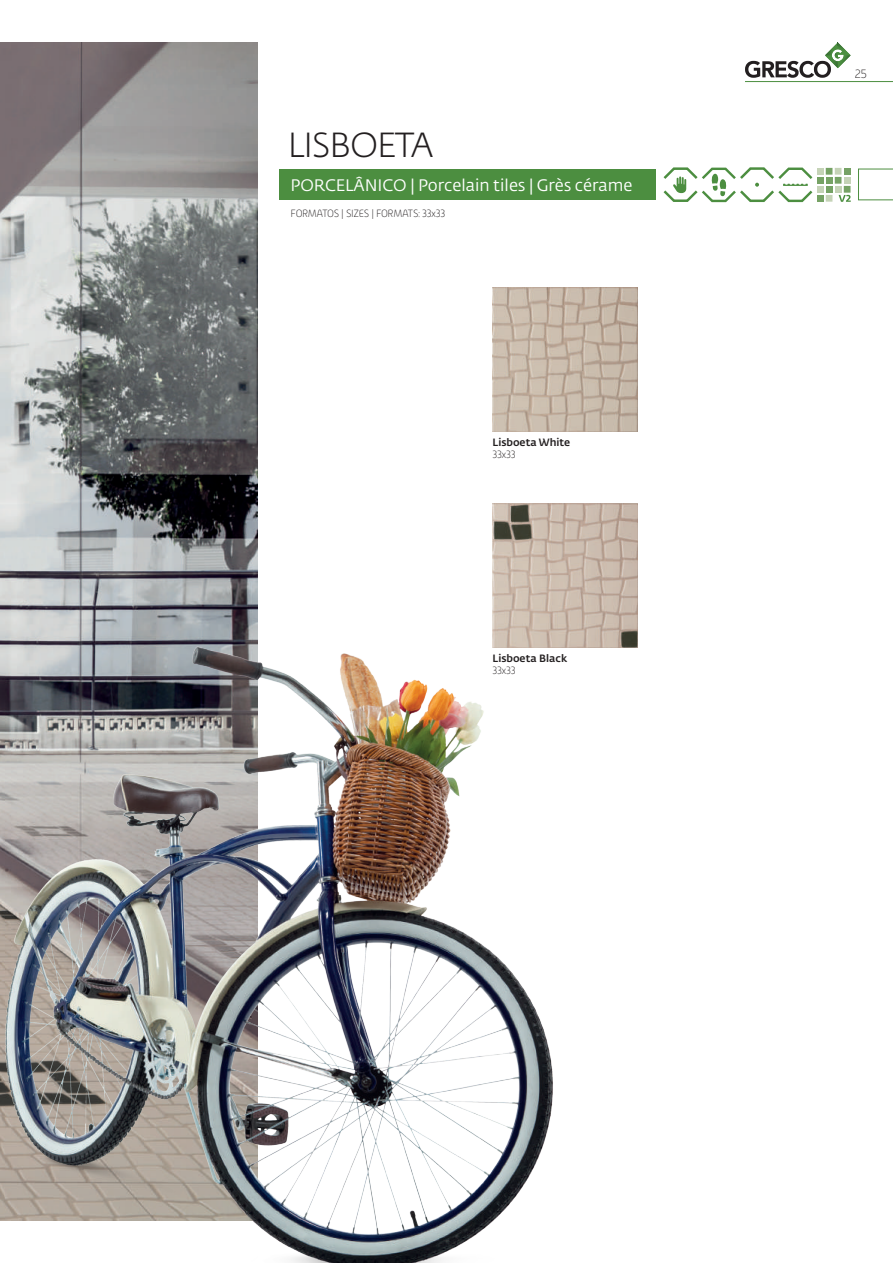
<style>
.page{position:relative;width:893px;height:1263px;background:#fff}
.page>*{position:absolute;margin:0;border:0;box-sizing:border-box;transform-origin:0 0}
.t1{font:300 34.5px "Fedra Sans Std";letter-spacing:-.04em;color:#231f20}
.t2{font:16.5px "Fedra Sans Std";color:#fff}
.t3{font:100 12px "Alwyn New Rounded";color:#231f20}
.t4{font:100 10.5px "Alwyn New Rounded";letter-spacing:-.035em;color:#231f20}
.t5{font:500 10.5px "Fedra Sans Std";color:#231f20}
</style>
<div class="page">
<hr style="left:745px;top:81px;width:148px;height:1px;background:#4c8e40">
<svg style="left:745px;top:43px;width:106px;height:35px"></svg>
<img style="left:0;top:43px;width:257px;height:596px">
<div style="left:826px;top:177px;width:6px;height:7px;background:#76a265"></div>
<div style="left:835px;top:177px;width:6px;height:7px;background:#76a265"></div>
<div style="left:826px;top:186px;width:6px;height:7px;background:#76a265"></div>
<div style="left:835px;top:186px;width:6px;height:7px;background:#c5d3b7"></div>
<div style="left:844px;top:186px;width:6px;height:7px;background:#76a265"></div>
<div style="left:844px;top:177px;width:6px;height:7px;background:#c5d3b7"></div>
<div style="left:844px;top:168px;width:6px;height:7px;background:#76a265"></div>
<div style="left:835px;top:168px;width:6px;height:7px;background:#c5d3b7"></div>
<div style="left:826px;top:168px;width:6px;height:7px;background:#76a265"></div>
<div style="left:817px;top:168px;width:6px;height:7px;background:#c5d3b7"></div>
<div style="left:817px;top:177px;width:6px;height:7px;background:#76a265"></div>
<div style="left:817px;top:186px;width:6px;height:7px;background:#c5d3b7"></div>
<div style="left:817px;top:195px;width:6px;height:7px;background:#76a265"></div>
<div style="left:826px;top:195px;width:6px;height:7px;background:#c5d3b7"></div>
<svg style="left:839px;top:195px;width:12px;height:7px"></svg>
<svg style="left:858px;top:169px;width:35px;height:31px"></svg>
<svg style="left:663px;top:167px;width:150px;height:36px"></svg>
<div style="left:279px;top:169px;width:377px;height:31px;background:#4c8e40"></div>
<img style="left:493px;top:503px;width:144px;height:145px">
<img style="left:493px;top:287px;width:144px;height:145px">
<img style="left:0;top:639px;width:562px;height:624px">
<h1 class="t1" style="left:288px;top:123px;width:147px">LISBOETA</h1>
<h2 class="t2" style="left:291px;top:175px;width:343px">PORCELÂNICO | Porcelain tiles | Grès cérame</h2>
<p class="t4" style="left:291px;top:208px;width:156px">FORMATOS | SIZES | FORMATS: 33x33</p>
<p class="t5" style="left:493px;top:436px;width:79px">Lisboeta White</p>
<p class="t4" style="left:493px;top:449px;width:24px">33x33</p>
<p class="t5" style="left:493px;top:652px;width:76px">Lisboeta Black</p>
<p class="t4" style="left:493px;top:665px;width:24px">33x33</p>
<p class="t3" style="left:855px;top:67px;width:14px">25</p>
</div>
